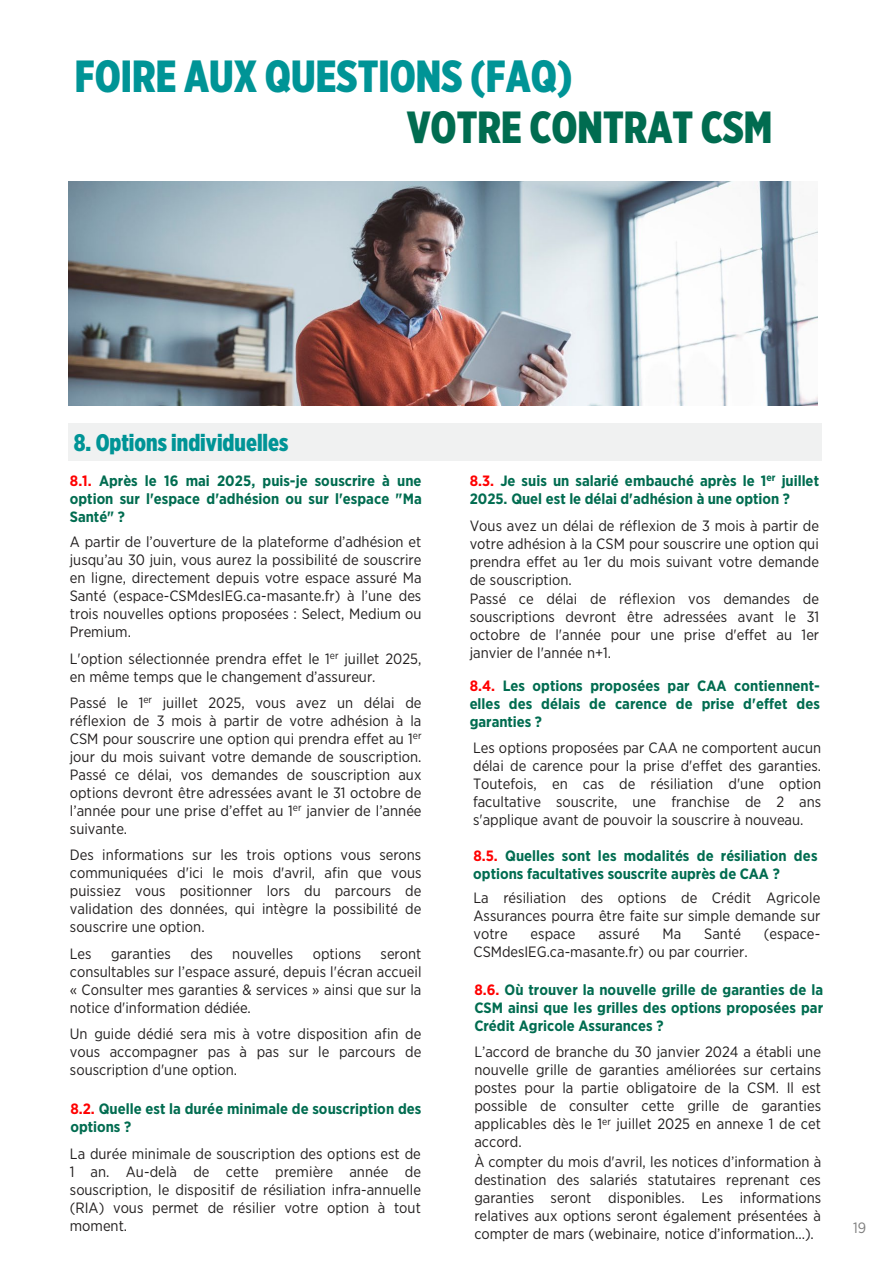
<style>
.page{position:relative;width:893px;height:1264px;background:#fff}
.page>*{position:absolute;margin:0;border:0;box-sizing:border-box;transform-origin:0 0}
.t1{font:900 45px "Gotham X Narrow";color:#009496}
.t2{font:900 45px "Gotham X Narrow";color:#006c50}
.t3{font:900 24px "Gotham X Narrow";color:#009496}
.t4{font:15px/18px "Gotham Narrow";color:#221f1f;text-align:justify}
.t5{font:700 15px/18px "Gotham Narrow";color:#006c50}
.t6{font:15px "Gotham Narrow";color:#7f7f7f}
.s1{color:#f00}
</style>
<div class="page">
<div style="left:68px;top:423px;width:754px;height:38px;background:#f0f1f1"></div>
<img style="left:69px;top:182px;width:748px;height:223px">
<h2 class="t1" style="left:75px;top:48px;width:499px">FOIRE AUX QUESTIONS (FAQ)</h2>
<h2 class="t2" style="left:406px;top:99px;width:367px">VOTRE CONTRAT CSM</h2>
<p class="t3" style="left:74px;top:428px;width:216px">8. Options individuelles</p>
<p class="t5" style="left:70px;top:471px;width:353px;text-align:justify"><span class="s1">8.1.</span> Après le 16 mai 2025, puis-je souscrire à une option sur l'espace d'adhésion ou sur l'espace "Ma Santé" ?</p>
<p class="t4" style="left:70px;top:532px;width:353px">A partir de l’ouverture de la plateforme d’adhésion et jusqu’au 30 juin, vous aurez la possibilité de souscrire en ligne, directement depuis votre espace assuré Ma Santé (espace-CSMdesIEG.ca-masante.fr) à l’une des trois nouvelles options proposées : Select, Medium ou Premium.</p>
<p class="t4" style="left:70px;top:649px;width:353px">L'option sélectionnée prendra effet le 1<sup>er</sup> juillet 2025, en même temps que le changement d’assureur.</p>
<p class="t4" style="left:70px;top:693px;width:353px">Passé le 1<sup>er</sup> juillet 2025, vous avez un délai de réflexion de 3 mois à partir de votre adhésion à la CSM pour souscrire une option qui prendra effet au 1<sup>er </sup>jour du mois suivant votre demande de souscription.<br>Passé ce délai, vos demandes de souscription aux options devront être adressées avant le 31 octobre de l’année pour une prise d’effet au 1<sup>er</sup> janvier de l’année suivante.</p>
<p class="t4" style="left:70px;top:846px;width:353px">Des informations sur les trois options vous serons communiquées d'ici le mois d'avril, afin que vous puissiez vous positionner lors du parcours de validation des données, qui intègre la possibilité de souscrire une option.</p>
<p class="t4" style="left:70px;top:944px;width:23px">Les</p>
<p class="t4" style="left:111px;top:944px;width:61px">garanties</p>
<p class="t4" style="left:190px;top:944px;width:24px">des</p>
<p class="t4" style="left:232px;top:944px;width:62px">nouvelles</p>
<p class="t4" style="left:313px;top:944px;width:50px">options</p>
<p class="t4" style="left:70px;top:944px;width:353px;text-indent:310px">seront consultables sur l’espace assuré, depuis l'écran accueil « Consulter mes garanties &amp; services » ainsi que sur la notice d'information dédiée.</p>
<p class="t4" style="left:70px;top:1024px;width:353px">Un guide dédié sera mis à votre disposition afin de vous accompagner pas à pas sur le parcours de souscription d'une option.</p>
<p class="t5" style="left:70px;top:1099px;width:352px"><span class="s1">8.2.</span> Quelle est la durée minimale de souscription des options ?</p>
<p class="t4" style="left:70px;top:1144px;width:352px">La durée minimale de souscription des options est de 1 an. Au-delà de cette première année de souscription, le dispositif de résiliation infra-annuelle (RIA) vous permet de résilier votre option à tout moment.</p>
<p class="t5" style="left:469px;top:471px;width:351px"><span class="s1">8.3.</span> Je suis un salarié embauché après le 1<sup>er</sup> juillet<br>2025. Quel est le délai d'adhésion à une option ?</p>
<p class="t4" style="left:469px;top:516px;width:351px">Vous avez un délai de réflexion de 3 mois à partir de votre adhésion à la CSM pour souscrire une option qui prendra effet au 1er du mois suivant votre demande de souscription.</p>
<p class="t4" style="left:469px;top:590px;width:351px">Passé ce délai de réflexion vos demandes de souscriptions devront être adressées avant le 31 octobre de l'année pour une prise d'effet au 1er janvier de l'année n+1.</p>
<p class="t5" style="left:469px;top:677px;width:352px;text-align:justify"><span class="s1">8.4.</span> Les options proposées par CAA contiennent&shy;elles des délais de carence de prise d'effet des garanties ?</p>
<p class="t4" style="left:473px;top:738px;width:350px">Les options proposées par CAA ne comportent aucun délai de carence pour la prise d'effet des garanties.<br>Toutefois, en cas de résiliation d'une option facultative souscrite, une franchise de 2 ans s'applique avant de pouvoir la souscrire à nouveau.</p>
<p class="t5" style="left:473px;top:846px;width:346px"><span class="s1">8.5.</span> Quelles sont les modalités de résiliation des options facultatives souscrite auprès de CAA ?</p>
<p class="t4" style="left:473px;top:889px;width:348px">La résiliation des options de Crédit Agricole Assurances pourra être faite sur simple demande sur votre</p>
<p class="t4" style="left:530px;top:925px;width:46px">espace</p>
<p class="t4" style="left:598px;top:925px;width:43px">assuré</p>
<p class="t4" style="left:662px;top:925px;width:20px">Ma</p>
<p class="t4" style="left:704px;top:925px;width:38px">Santé</p>
<p class="t4" style="left:763px;top:925px;width:58px">(espace-</p>
<p class="t4" style="left:473px;top:943px;width:276px">CSMdesIEG.ca-masante.fr) ou par courrier.</p>
<p class="t5" style="left:474px;top:980px;width:350px;text-align:justify"><span class="s1">8.6.</span> Où trouver la nouvelle grille de garanties de la CSM ainsi que les grilles des options proposées par Crédit Agricole Assurances ?</p>
<p class="t4" style="left:474px;top:1042px;width:348px">L’accord de branche du 30 janvier 2024 a établi une nouvelle grille de garanties améliorées sur certains postes pour la partie obligatoire de la CSM. Il est possible de consulter cette grille de garanties applicables dès le 1<sup>er</sup> juillet 2025 en annexe 1 de cet accord.</p>
<p class="t4" style="left:474px;top:1152px;width:348px">À compter du mois d'avril, les notices d’information à destination des salariés statutaires reprenant ces garanties seront disponibles. Les informations relatives aux options seront également présentées à compter de mars (webinaire, notice d’information…).</p>
<p class="t6" style="left:853px;top:1218px;width:15px">19</p>
</div>
